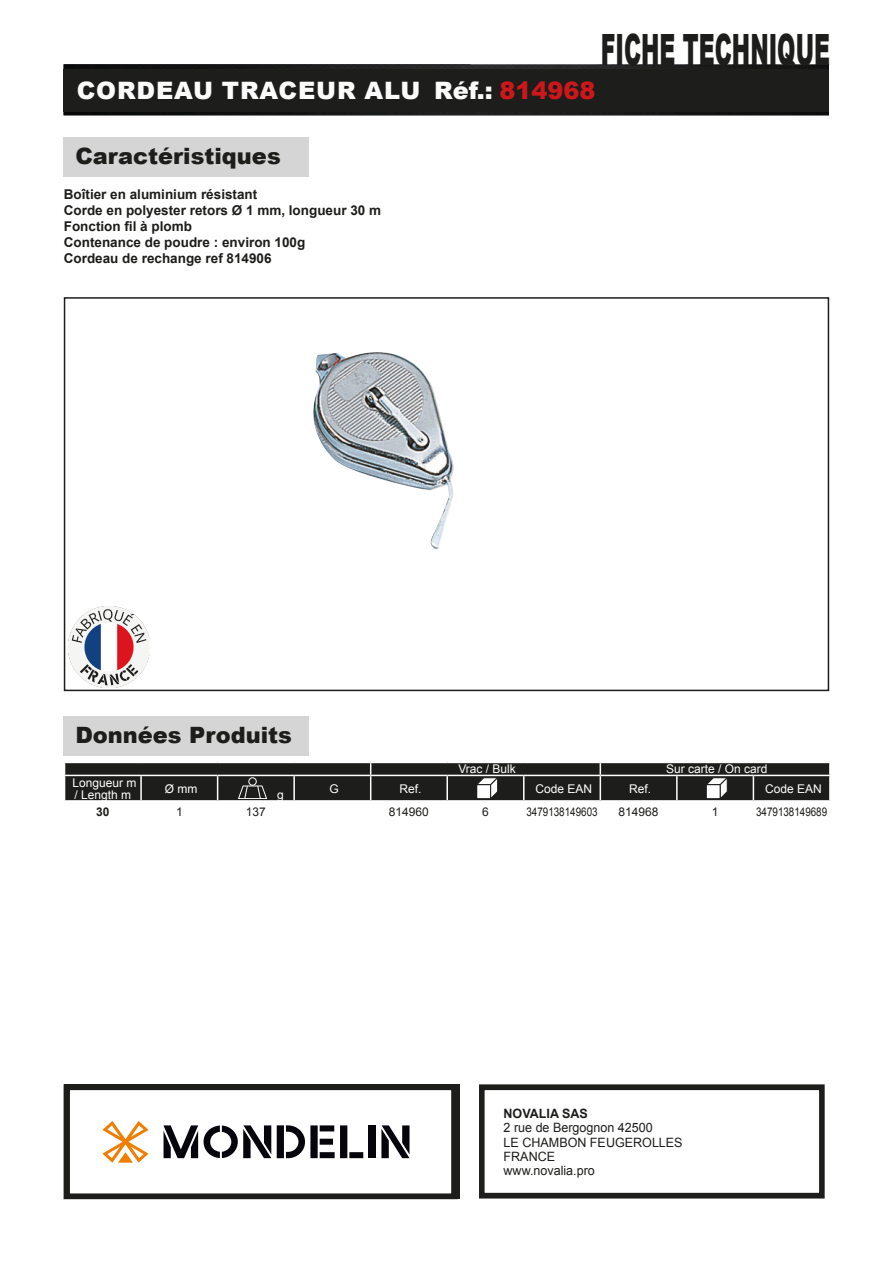
<style>
.page{position:relative;width:893px;height:1263px;background:#fff}
.page>*{position:absolute;margin:0;border:0;box-sizing:border-box;transform-origin:0 0}
.t1{font:900 43.2px "Arial";color:#1d1d1b;scale:.51 1}
.t2{font:900 24px "Arial";letter-spacing:.035em;color:#fcfcfc}
.t3{font:900 22.5px "Arial";color:#1d1d1b}
.t4{font:700 13.5px/16.2px "Arial";color:#1d1d1b}
.t5{font:12.9px/14.2px "Arial";color:#1d1d1b}
.t6{font:700 12.9px "Arial";color:#1d1d1b}
.t7{font:12px/12px "Arial";color:#fff}
.t8{font:12px "Arial";color:#1d1d1b;scale:.82 1}
.t9{font:12px "Arial";color:#1d1d1b}
.t10{font:700 12px "Arial";color:#1d1d1b}
.s1{color:#cd171a}
</style>
<div class="page">
<img style="left:64px;top:64px;width:765px;height:51px">
<div style="left:64px;top:69px;width:765px;height:43px;background:#1d1d1b"></div>
<div style="left:479px;top:1084px;width:346px;height:114px;border:6px solid #1d1d1b"></div>
<div style="left:64px;top:137px;width:245px;height:40px;background:#d5d5d5"></div>
<div style="left:64px;top:297px;width:765px;height:394px;border:2px solid #1d1d1b"></div>
<div style="left:64px;top:716px;width:245px;height:40px;background:#d5d5d5"></div>
<svg style="left:64px;top:762px;width:766px;height:39px;background:#3a3a38"></svg>
<img style="left:313px;top:352px;width:141px;height:198px">
<img style="left:69px;top:606px;width:81px;height:81px">
<div style="left:64px;top:1084px;width:393px;height:115px;border:6px solid #1d1d1b"></div>
<svg style="left:277px;top:1125px;width:86px;height:33px"></svg>
<div style="left:369px;top:1125px;width:7px;height:33px;background:#06050b"></div>
<svg style="left:381px;top:1125px;width:28px;height:33px"></svg>
<svg style="left:102px;top:1121px;width:47px;height:42px"></svg>
<svg style="left:164px;top:1125px;width:107px;height:33px"></svg>
<h1 class="t1" style="left:601px;top:18px;width:451px">FICHE TECHNIQUE</h1>
<h2 class="t2" style="left:77px;top:73px;width:520px">CORDEAU TRACEUR ALU Réf.: <span class="s1">814968</span></h2>
<h3 class="t3" style="left:75px;top:140px;width:207px">Caractéristiques</h3>
<p class="t4" style="left:64px;top:186px;width:319px">Boîtier en aluminium résistant<br>Corde en polyester retors Ø 1 mm, longueur 30 m<br>Fonction fil à plomb<br>Contenance de poudre : environ 100g<br>Cordeau de rechange ref 814906</p>
<h3 class="t3" style="left:75px;top:719px;width:218px">Données Produits</h3>
<p class="t7" style="left:72px;top:776px;width:66px">Longueur m / Length m</p>
<p class="t7" style="left:165px;top:782px;width:34px">Ø mm</p>
<p class="t7" style="left:277px;top:788px;width:8px">g</p>
<p class="t7" style="left:458px;top:763px;width:59px">Vrac / Bulk</p>
<p class="t7" style="left:666px;top:763px;width:103px">Sur carte / On card</p>
<p class="t7" style="left:329px;top:782px;width:11px">G</p>
<p class="t7" style="left:400px;top:782px;width:24px">Ref.</p>
<p class="t7" style="left:535px;top:782px;width:58px">Code EAN</p>
<p class="t7" style="left:629px;top:782px;width:24px">Ref.</p>
<p class="t7" style="left:765px;top:782px;width:58px">Code EAN</p>
<p class="t10" style="left:96px;top:803px;width:15px">30</p>
<p class="t9" style="left:176px;top:803px;width:8px">1</p>
<p class="t9" style="left:246px;top:803px;width:22px">137</p>
<p class="t9" style="left:389px;top:803px;width:42px">814960</p>
<p class="t9" style="left:482px;top:803px;width:8px">6</p>
<p class="t8" style="left:526px;top:803px;width:88px">3479138149603</p>
<p class="t9" style="left:619px;top:803px;width:42px">814968</p>
<p class="t9" style="left:712px;top:803px;width:8px">1</p>
<p class="t8" style="left:756px;top:803px;width:88px">3479138149689</p>
<p class="t6" style="left:504px;top:1105px;width:86px">NOVALIA SAS</p>
<p class="t5" style="left:504px;top:1121px;width:181px">2 rue de Bergognon 42500<br>LE CHAMBON FEUGEROLLES<br>FRANCE<br>www.novalia.pro</p>
</div>
